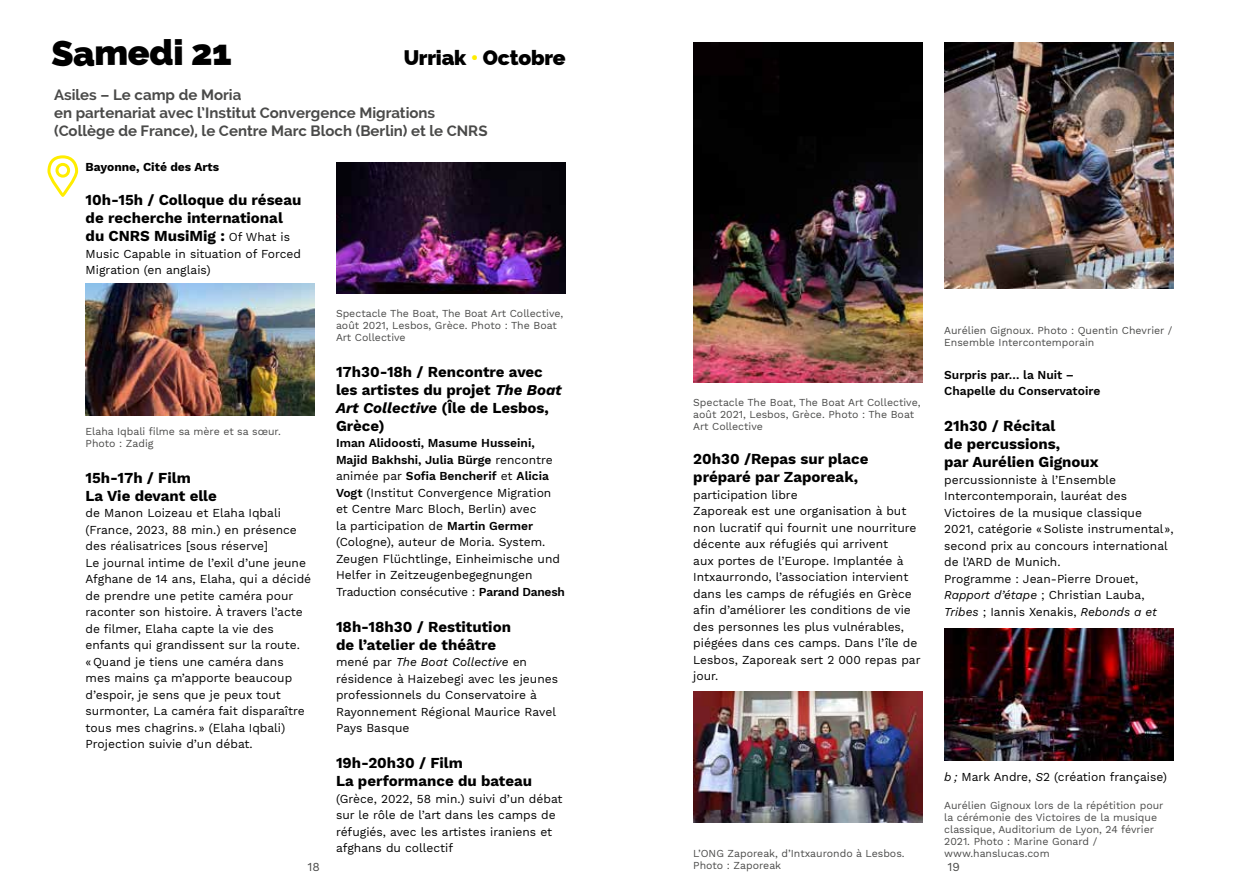
<style>
.page{position:relative;width:1259px;height:893px;background:#fff}
.page>*{position:absolute;margin:0;border:0;box-sizing:border-box;transform-origin:0 0}
.t1{font:800 36px "Raleway";letter-spacing:-.015em;color:#000}
.t2{font:800 21px "Raleway";letter-spacing:-.015em;color:#000}
.t3{font:700 15px/18px "Work Sans";color:#000}
.t4{font:700 15px/18px "Raleway";color:#4a4a49}
.t5{font:12px/16.5px "Work Sans";color:#000}
.t6{font:600 12px/16.5px "Work Sans";color:#000}
.t7{font:700 12px "Work Sans";color:#000}
.t8{font:12px "Work Sans";color:#4a4a49}
.t9{font:10.5px/12px "Work Sans";color:#4a4a49}
.s1{color:#ffed00}
.s2{font-weight:400;font-size:12px}
.s3{font-style:italic}
.s4{font-weight:600}
</style>
<div class="page">
<svg style="left:47px;top:155px;width:32px;height:42px"></svg>
<img style="left:85px;top:283px;width:229px;height:132px">
<img style="left:336px;top:162px;width:229px;height:132px">
<img style="left:694px;top:43px;width:229px;height:340px">
<img style="left:944px;top:43px;width:229px;height:245px">
<img style="left:944px;top:629px;width:229px;height:132px">
<img style="left:694px;top:691px;width:229px;height:132px">
<h1 class="t1" style="left:51px;top:32px;width:182px">Samedi 21</h1>
<h2 class="t2" style="left:404px;top:45px;width:164px">Urriak <span class="s1">•</span> Octobre</h2>
<p class="t4" style="left:54px;top:85px;width:435px">Asiles – Le camp de Moria<br>en partenariat avec l’Institut Convergence Migrations (Collège de France), le Centre Marc Bloch (Berlin) et le CNRS</p>
<p class="t7" style="left:86px;top:160px;width:135px">Bayonne, Cité des Arts</p>
<p class="t3" style="left:86px;top:192px;width:217px">10h-15h / Colloque du réseau de recherche international du CNRS MusiMig : <span class="s2">Of What is</span></p>
<p class="t5" style="left:86px;top:246px;width:217px">Music Capable in situation of Forced<br>Migration (en anglais)</p>
<p class="t9" style="left:336px;top:308px;width:229px">Spectacle The Boat, The Boat Art Collective, août 2021, Lesbos, Grèce. Photo : The Boat<br>Art Collective</p>
<p class="t3" style="left:336px;top:364px;width:227px">17h30-18h / Rencontre avec les artistes du projet <span class="s3">The Boat<br>Art Collective</span> (Île de Lesbos,<br>Grèce)</p>
<p class="t5" style="left:336px;top:436px;width:230px"><span class="s4">Iman Alidoosti, Masume Husseini, Majid Bakhshi, Julia Bürge</span> rencontre animée par <span class="s4">Sofia Bencherif</span> et <span class="s4">Alicia Vogt</span> (Institut Convergence Migration et Centre Marc Bloch, Berlin) avec<br>la participation de <span class="s4">Martin Germer </span>(Cologne), auteur de Moria. System.<br>Zeugen Flüchtlinge, Einheimische und Helfer in Zeitzeugenbegegnungen Traduction consécutive : <span class="s4">Parand Danesh</span></p>
<p class="t3" style="left:336px;top:619px;width:176px">18h-18h30 / Restitution de l’atelier de théâtre</p>
<p class="t5" style="left:336px;top:655px;width:224px">mené par <span class="s3">The Boat Collective</span> en résidence à Haizebegi avec les jeunes professionnels du Conservatoire à<br>Rayonnement Régional Maurice Ravel<br>Pays Basque</p>
<p class="t3" style="left:336px;top:755px;width:198px">19h-20h30 / Film<br>La performance du bateau</p>
<p class="t5" style="left:336px;top:791px;width:228px">(Grèce, 2022, 58 min.) suivi d’un débat sur le rôle de l’art dans les camps de réfugiés, avec les artistes iraniens et afghans du collectif</p>
<p class="t9" style="left:944px;top:325px;width:230px">Aurélien Gignoux. Photo : Quentin Chevrier /<br>Ensemble Intercontemporain</p>
<p class="t6" style="left:944px;top:367px;width:158px">Surpris par… la Nuit –<br>Chapelle du Conservatoire</p>
<p class="t3" style="left:944px;top:418px;width:156px">21h30 / Récital<br>de percussions,<br>par Aurélien Gignoux</p>
<p class="t5" style="left:944px;top:472px;width:231px">percussionniste à l’Ensemble Intercontemporain, lauréat des Victoires de la musique classique 2021, catégorie «Soliste instrumental», second prix au concours international de l’ARD de Munich.<br>Programme : Jean-Pierre Drouet, <span class="s3">Rapport d’étape</span> ; Christian Lauba, <span class="s3">Tribes</span> ; Iannis Xenakis, <span class="s3">Rebonds a et</span></p>
<p class="t9" style="left:693px;top:397px;width:229px">Spectacle The Boat, The Boat Art Collective, août 2021, Lesbos, Grèce. Photo : The Boat<br>Art Collective</p>
<p class="t3" style="left:693px;top:451px;width:177px">20h30 /Repas sur place préparé par Zaporeak,</p>
<p class="t5" style="left:693px;top:487px;width:229px">participation libre<br>Zaporeak est une organisation à but non lucratif qui fournit une nourriture décente aux réfugiés qui arrivent<br>aux portes de l’Europe. Implantée à Intxaurrondo, l’association intervient dans les camps de réfugiés en Grèce afin d’améliorer les conditions de vie des personnes les plus vulnérables, piégées dans ces camps. Dans l’île de Lesbos, Zaporeak sert 2 000 repas par jour.</p>
<p class="t9" style="left:86px;top:426px;width:197px">Elaha Iqbali filme sa mère et sa sœur.<br>Photo : Zadig</p>
<p class="t3" style="left:86px;top:469px;width:133px">15h-17h / Film<br>La Vie devant elle</p>
<p class="t5" style="left:86px;top:505px;width:227px">de Manon Loizeau et Elaha Iqbali (France, 2023, 88 min.) en présence des réalisatrices [sous réserve]<br>Le journal intime de l’exil d’une jeune Afghane de 14 ans, Elaha, qui a décidé de prendre une petite caméra pour raconter son histoire. À travers l’acte de filmer, Elaha capte la vie des enfants qui grandissent sur la route. «Quand je tiens une caméra dans mes mains ça m’apporte beaucoup d’espoir, je sens que je peux tout surmonter, La caméra fait disparaître tous mes chagrins. » (Elaha Iqbali)<br>Projection suivie d’un débat.</p>
<p class="t5" style="left:944px;top:769px;width:224px"><span class="s3">b ;</span> Mark Andre, <span class="s3">S</span>2 (création française)</p>
<p class="t9" style="left:944px;top:800px;width:221px">Aurélien Gignoux lors de la répétition pour la cérémonie des Victoires de la musique classique, Auditorium de Lyon, 24 février 2021. Photo : Marine Gonard / www.hanslucas.com</p>
<p class="t9" style="left:693px;top:848px;width:213px">L’ONG Zaporeak, d’Intxaurondo à Lesbos.<br>Photo : Zaporeak</p>
<p class="t8" style="left:308px;top:860px;width:14px">18</p>
<p class="t8" style="left:947px;top:860px;width:14px">19</p>
</div>
